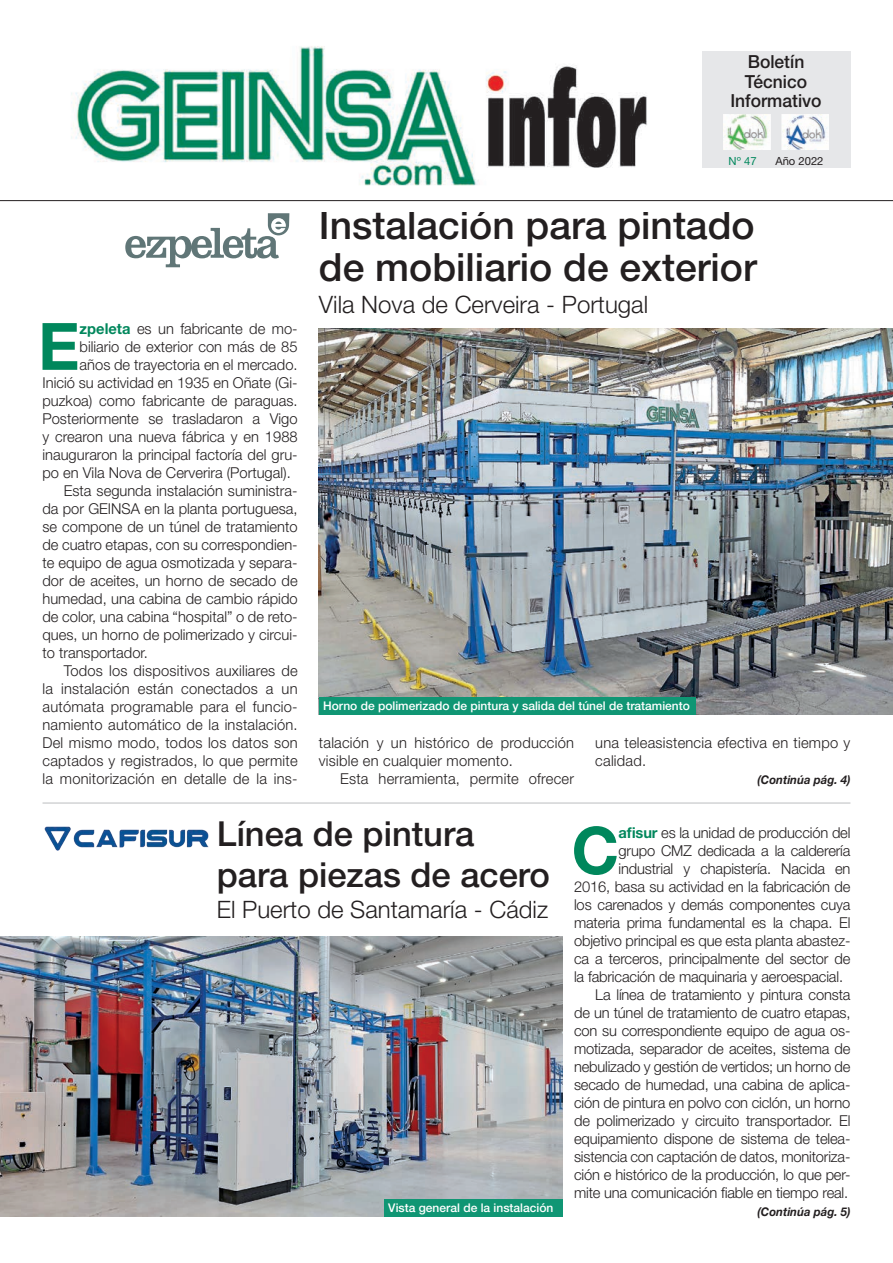
<style>
.page{position:relative;width:893px;height:1263px;background:#fff}
.page>*{position:absolute;margin:0;border:0;box-sizing:border-box;transform-origin:0 0}
.t1{font:700 65.4px "Helvetica Neue LT Std";color:#00875c}
.t2{font:500 39px/42px "Helvetica Neue LT Std";color:#231f20}
.t3{font:500 34.5px/40.5px "Helvetica Neue LT Std";color:#231f20}
.t4{font:300 24px "Helvetica Neue LT Std";color:#231f20}
.t5{font:500 18px/19.5px "Helvetica Neue LT Std";color:#231f20;text-align:center}
.t6{font:300 15px/18px "Helvetica Neue LT Std";color:#231f20}
.t7{font:500 12px "Helvetica Neue LT Std";color:#fff}
.t8{font:italic 700 12px "Helvetica Neue LT Std";color:#231f20;scale:.95 1}
.t9{font:11.25px "Helvetica Neue LT Std";color:#231f20}
.t10{font:11.25px "Helvetica Neue LT Std";color:#00875c}
.s1{font-weight:700;color:#00875c}
</style>
<div class="page">
<img style="left:2px;top:46px;width:891px;height:156px">
<div style="left:702px;top:51px;width:148px;height:117px;background:#e6e7e9"></div>
<img style="left:319px;top:328px;width:574px;height:386px">
<img style="left:0;top:936px;width:563px;height:280px">
<div style="left:319px;top:697px;width:376px;height:17px;background:#109674"></div>
<svg style="left:125px;top:213px;width:164px;height:54px"></svg>
<img style="left:45px;top:827px;width:164px;height:24px">
<div style="left:384px;top:1199px;width:179px;height:17px;background:#109674"></div>
<hr style="left:0;top:200px;width:893px;height:1px;background:#231f20">
<hr style="left:43px;top:803px;width:807px;height:1px;background:#bcbdc0">
<img style="left:724px;top:115px;width:104px;height:34px">
<p class="t5" style="left:730px;top:52px;width:93px">Boletín<br>Técnico<br>Informativo</p>
<p class="t10" style="left:728px;top:154px;width:30px">Nº 47</p>
<p class="t9" style="left:775px;top:154px;width:50px">Año 2022</p>
<h1 class="t1" style="left:38px;top:306px;width:43px">E</h1>
<p class="t6" style="left:80px;top:319px;width:220px"><span class="s1">zpeleta</span> es un fabricante de mo-</p>
<p class="t6" style="left:80px;top:337px;width:219px">biliario de exterior con más de 85</p>
<p class="t6" style="left:80px;top:355px;width:219px">años de trayectoria en el mercado.</p>
<p class="t6" style="left:43px;top:373px;width:257px">Inició su actividad en 1935 en Oñate (Gi-</p>
<p class="t6" style="left:43px;top:391px;width:257px">puzkoa) como fabricante de paraguas.</p>
<p class="t6" style="left:43px;top:409px;width:257px">Posteriormente se trasladaron a Vigo</p>
<p class="t6" style="left:43px;top:427px;width:257px">y crearon una nueva fábrica y en 1988</p>
<p class="t6" style="left:43px;top:445px;width:257px">inauguraron la principal factoría del gru-</p>
<p class="t6" style="left:43px;top:463px;width:250px">po en Vila Nova de Cerverira (Portugal).</p>
<p class="t6" style="left:64px;top:481px;width:235px">Esta segunda instalación suministra-</p>
<p class="t6" style="left:43px;top:499px;width:257px">da por GEINSA en la planta portuguesa,</p>
<p class="t6" style="left:43px;top:517px;width:257px">se compone de un túnel de tratamiento</p>
<p class="t6" style="left:43px;top:535px;width:257px">de cuatro etapas, con su correspondien-</p>
<p class="t6" style="left:43px;top:553px;width:257px">te equipo de agua osmotizada y separa-</p>
<p class="t6" style="left:43px;top:571px;width:257px">dor de aceites, un horno de secado de</p>
<p class="t6" style="left:43px;top:589px;width:257px">humedad, una cabina de cambio rápido</p>
<p class="t6" style="left:43px;top:607px;width:257px">de color, una cabina “hospital” o de reto-</p>
<p class="t6" style="left:43px;top:625px;width:257px">ques, un horno de polimerizado y circui-</p>
<p class="t6" style="left:43px;top:643px;width:107px">to transportador.</p>
<p class="t6" style="left:64px;top:661px;width:235px">Todos los dispositivos auxiliares de</p>
<p class="t6" style="left:43px;top:679px;width:257px">la instalación están conectados a un</p>
<p class="t6" style="left:43px;top:697px;width:257px">autómata programable para el funcio-</p>
<p class="t6" style="left:43px;top:715px;width:257px">namiento automático de la instalación.</p>
<p class="t6" style="left:43px;top:733px;width:257px">Del mismo modo, todos los datos son</p>
<p class="t6" style="left:43px;top:751px;width:257px">captados y registrados, lo que permite</p>
<p class="t6" style="left:43px;top:769px;width:257px">la monitorización en detalle de la ins-</p>
<h2 class="t2" style="left:319px;top:204px;width:439px">Instalación para pintado de mobiliario de exterior</h2>
<h3 class="t4" style="left:319px;top:290px;width:331px">Vila Nova de Cerveira - Portugal</h3>
<p class="t7" style="left:323px;top:699px;width:368px">Horno de polimerizado de pintura y salida del túnel de tratamiento</p>
<p class="t6" style="left:319px;top:733px;width:257px">talación y un histórico de producción visible en cualquier momento.</p>
<p class="t6" style="left:340px;top:769px;width:235px">Esta herramienta, permite ofrecer</p>
<p class="t6" style="left:595px;top:733px;width:257px">una teleasistencia efectiva en tiempo y calidad.</p>
<p class="t8" style="left:758px;top:772px;width:99px">(Continúa pág. 4)</p>
<h3 class="t3" style="left:217px;top:813px;width:335px">Línea de pintura para piezas de acero</h3>
<h3 class="t4" style="left:217px;top:895px;width:333px">El Puerto de Santamaría - Cádiz</h3>
<p class="t7" style="left:388px;top:1200px;width:167px">Vista general de la instalación</p>
<h1 class="t1" style="left:572px;top:810px;width:49px">C</h1>
<p class="t6" style="left:618px;top:823px;width:233px"><span class="s1">afisur</span> es la unidad de producción del</p>
<p class="t6" style="left:618px;top:841px;width:233px">grupo CMZ dedicada a la calderería</p>
<p class="t6" style="left:618px;top:859px;width:233px">industrial y chapistería. Nacida en</p>
<p class="t6" style="left:574px;top:877px;width:278px">2016, basa su actividad en la fabricación de</p>
<p class="t6" style="left:574px;top:895px;width:278px">los carenados y demás componentes cuya</p>
<p class="t6" style="left:574px;top:913px;width:278px">materia prima fundamental es la chapa. El</p>
<p class="t6" style="left:574px;top:931px;width:278px">objetivo principal es que esta planta abastez-</p>
<p class="t6" style="left:574px;top:949px;width:278px">ca a terceros, principalmente del sector de</p>
<p class="t6" style="left:574px;top:967px;width:271px">la fabricación de maquinaria y aeroespacial.</p>
<p class="t6" style="left:595px;top:985px;width:257px">La línea de tratamiento y pintura consta</p>
<p class="t6" style="left:574px;top:1003px;width:278px">de un túnel de tratamiento de cuatro etapas,</p>
<p class="t6" style="left:574px;top:1021px;width:278px">con su correspondiente equipo de agua os-</p>
<p class="t6" style="left:574px;top:1039px;width:278px">motizada, separador de aceites, sistema de</p>
<p class="t6" style="left:574px;top:1057px;width:278px">nebulizado y gestión de vertidos; un horno de</p>
<p class="t6" style="left:574px;top:1075px;width:278px">secado de humedad, una cabina de aplica-</p>
<p class="t6" style="left:574px;top:1093px;width:278px">ción de pintura en polvo con ciclón, un horno</p>
<p class="t6" style="left:574px;top:1111px;width:278px">de polimerizado y circuito transportador. El</p>
<p class="t6" style="left:574px;top:1129px;width:278px">equipamiento dispone de sistema de telea-</p>
<p class="t6" style="left:574px;top:1147px;width:278px">sistencia con captación de datos, monitoriza-</p>
<p class="t6" style="left:574px;top:1165px;width:278px">ción e histórico de la producción, lo que per-</p>
<p class="t6" style="left:574px;top:1183px;width:276px">mite una comunicación fiable en tiempo real.</p>
<p class="t8" style="left:758px;top:1204px;width:99px">(Continúa pág. 5)</p>
</div>
